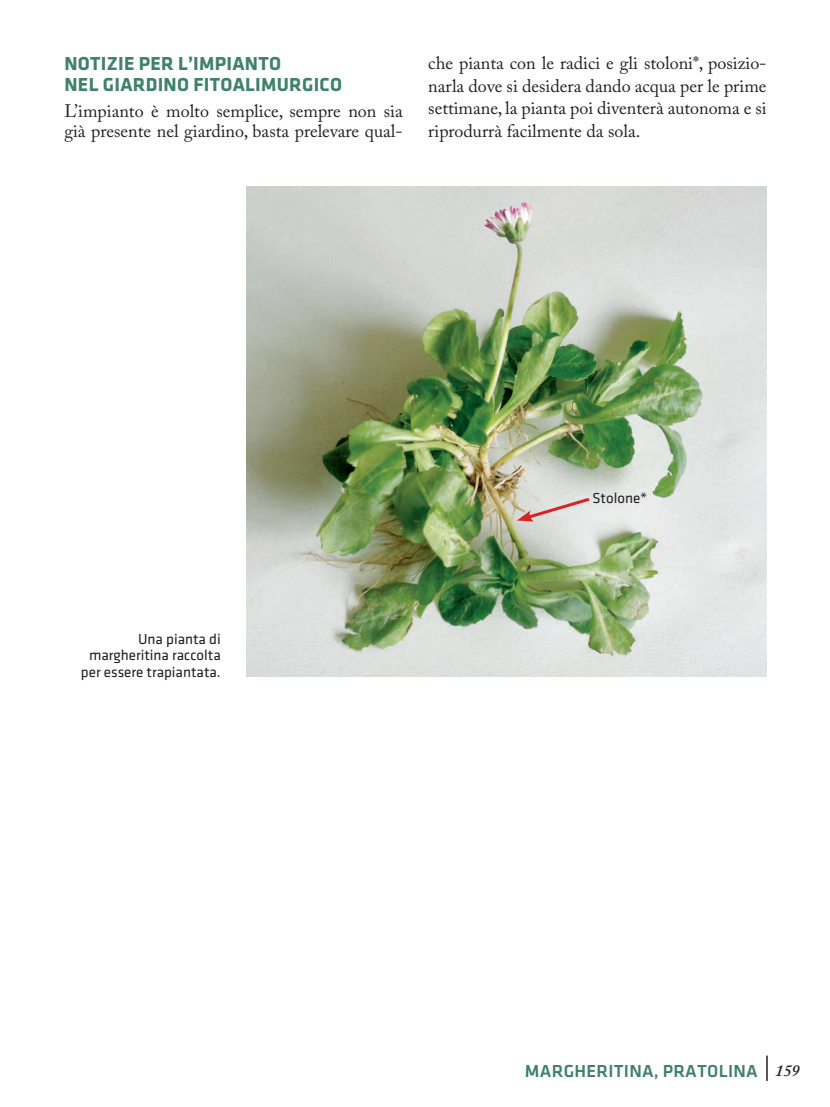
<style>
.page{position:relative;width:830px;height:1107px;background:#fff}
.page>*{position:absolute;margin:0;border:0;box-sizing:border-box;transform-origin:0 0}
.t1{font:700 19.5px/21px "Klavika";letter-spacing:.015em;color:#40816a}
.t2{font:18px/22.5px "Adobe Caslon Pro";color:#231f20}
.t3{font:500 18px "Klavika";letter-spacing:.015em;color:#40816a}
.t4{font:15px/16.5px "Klavika";color:#231f20;text-align:right}
.s1{font-family:"Adobe Caslon Pro";font-weight:600;font-style:italic;font-size:16.5px;color:#231f20}
</style>
<div class="page">
<svg style="left:766px;top:1055px;width:1px;height:26px"></svg>
<img style="left:246px;top:186px;width:520px;height:491px">
<svg style="left:516px;top:495px;width:76px;height:26px;background:#dec8c5"></svg>
<p class="t1" style="left:64px;top:54px;width:279px">NOTIZIE PER L’IMPIANTO<br>NEL GIARDINO FITOALIMURGICO</p>
<p class="t2" style="left:64px;top:103px;width:340px;line-height:19.5px">L’impianto è molto semplice, sempre non sia già presente nel giardino, basta prelevare qual-</p>
<p class="t2" style="left:428px;top:54px;width:340px;text-align:justify">che pianta con le radici e gli stoloni*, posizio&shy;narla dove si desidera dando acqua per le prime settimane, la pianta poi diventerà autonoma e si riprodurrà facilmente da sola.</p>
<p class="t4" style="left:81px;top:632px;width:141px">Una pianta di margheritina raccolta per essere trapiantata.</p>
<p class="t4" style="left:592px;top:491px;width:56px">Stolone*</p>
<p class="t3" style="left:524px;top:1064px;width:276px">MARGHERITINA, PRATOLINA <span class="s1">159</span></p>
</div>
